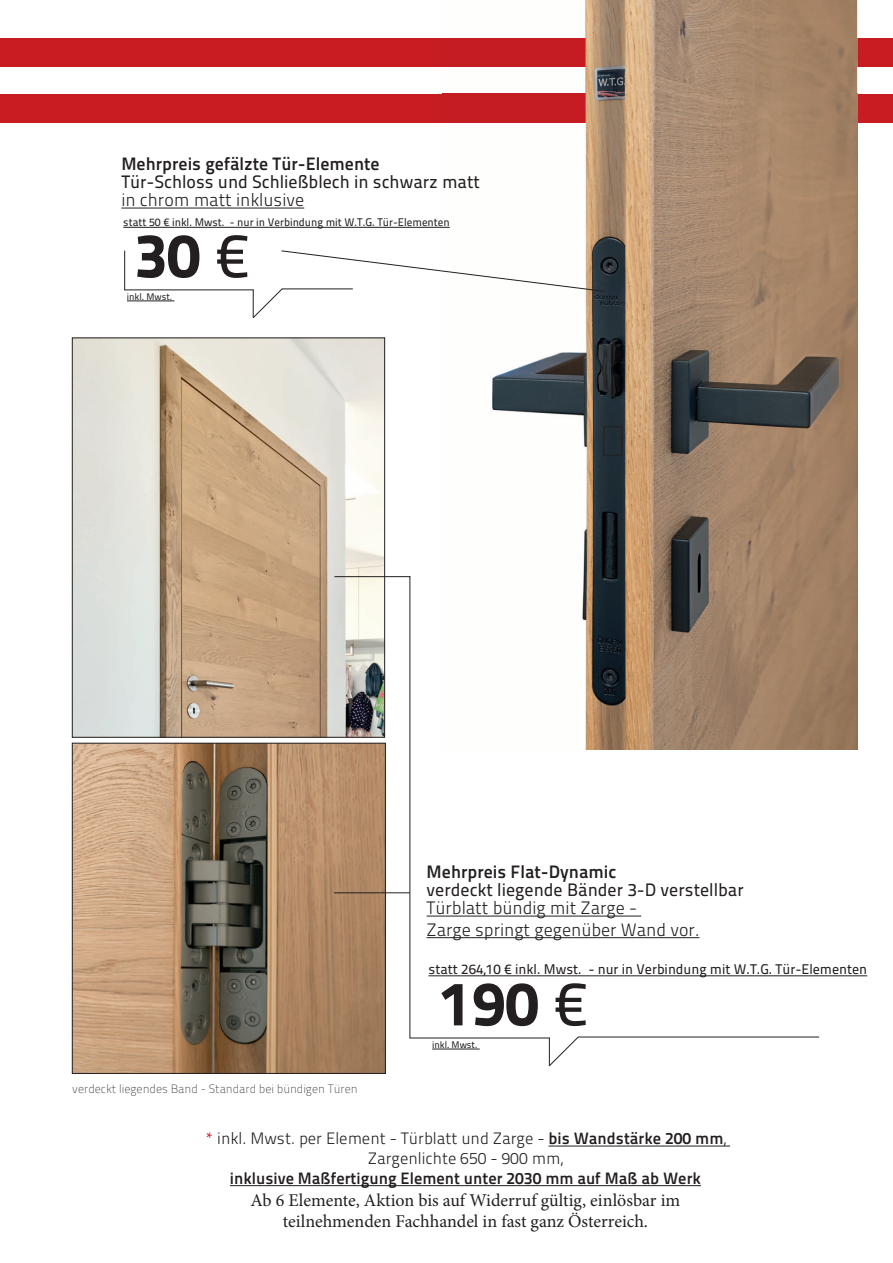
<style>
.page{position:relative;width:893px;height:1263px;background:#fff}
.page>*{position:absolute;margin:0;border:0;box-sizing:border-box;transform-origin:0 0}
.t1{font:62.55px "Titillium Maps 26 L 999 wt";color:#231f20}
.t2{font:18px/21.6px "Minion Pro";color:#231f20;text-align:center}
.t3{font:18px "Titillium Maps 26 L 500 wt";color:#231f20}
.t4{font:18px/21.6px "Titillium Maps 26 L 250 wt";color:#231f20}
.t5{font:18px "Titillium Maps 26 L 750 wt";color:#231f20}
.t6{font:16.5px/19.8px "Titillium Maps 26 L 250 wt";color:#231f20;text-align:center}
.t7{font:16.5px "Titillium Maps 26 L 750 wt";color:#231f20}
.t8{font:14.1px "Titillium Maps 26 L 500 wt";color:#231f20}
.t9{font:12px "Titillium Maps 26 L 1 wt";color:#231f20}
.t10{font:11.1px "Titillium Maps 26 L 500 wt";color:#231f20}
.t11{font:9.6px "Titillium Maps 26 L 500 wt";color:#231f20}
.s1{font-family:"Titillium Maps 26 L 500 wt"}
.s2{color:#c61c22}
.s3{font-family:"Titillium Maps 26 L 750 wt"}
</style>
<div class="page">
<div style="left:0;top:38px;width:893px;height:29px;background:#c61c22"></div>
<div style="left:0;top:94px;width:893px;height:28px;background:#c61c22"></div>
<img style="left:443px;top:0;width:414px;height:750px">
<img style="left:443px;top:38px;width:414px;height:29px">
<hr style="left:124px;top:251px;width:1px;height:39px;background:#231f20">
<hr style="left:125px;top:289px;width:129px;height:1px;background:#231f20">
<hr style="left:123px;top:227px;width:327px;height:1px;background:#231f20">
<hr style="left:127px;top:301px;width:47px;height:1px;background:#231f20">
<hr style="left:121px;top:208px;width:183px;height:1px;background:#231f20">
<svg style="left:252px;top:250px;width:353px;height:69px"></svg>
<div style="left:603px;top:426px;width:19px;height:30px;border:1px solid #231f20"></div>
<hr style="left:409px;top:576px;width:1px;height:462px;background:#231f20">
<hr style="left:410px;top:1037px;width:140px;height:1px;background:#231f20">
<svg style="left:548px;top:1036px;width:32px;height:31px"></svg>
<hr style="left:578px;top:1036px;width:241px;height:1px;background:#231f20">
<hr style="left:428px;top:975px;width:439px;height:1px;background:#231f20">
<hr style="left:432px;top:1049px;width:48px;height:1px;background:#231f20">
<hr style="left:427px;top:916px;width:214px;height:1px;background:#231f20">
<hr style="left:427px;top:937px;width:272px;height:1px;background:#231f20">
<hr style="left:548px;top:1146px;width:182px;height:1px;background:#231f20">
<hr style="left:230px;top:1185px;width:471px;height:1px;background:#231f20">
<img style="left:74px;top:745px;width:310px;height:327px">
<div style="left:72px;top:743px;width:314px;height:331px;border:1px solid #231f20"></div>
<img style="left:74px;top:339px;width:309px;height:397px">
<div style="left:72px;top:337px;width:313px;height:401px;border:1px solid #231f20"></div>
<hr style="left:334px;top:576px;width:76px;height:1px;background:#231f20">
<hr style="left:334px;top:892px;width:76px;height:1px;background:#231f20">
<p class="t5" style="left:121px;top:149px;width:260px">Mehrpreis gefälzte Tür-Elemente</p>
<p class="t4" style="left:121px;top:188px;width:184px">in chrom matt inklusive</p>
<p class="t3" style="left:121px;top:168px;width:360px">Tür-Schloss und Schließblech in schwarz matt</p>
<p class="t10" style="left:123px;top:214px;width:328px">statt 50 € inkl. Mwst. - nur in Verbindung mit W.T.G. Tür-Elementen</p>
<h1 class="t1" style="left:134px;top:206px;width:117px">30 <span class="s1">€</span></h1>
<p class="t11" style="left:127px;top:289px;width:47px">inkl. Mwst.</p>
<p class="t9" style="left:72px;top:1080px;width:287px">verdeckt liegendes Band - Standard bei bündigen Türen</p>
<p class="t5" style="left:427px;top:857px;width:191px">Mehrpreis Flat-Dynamic</p>
<p class="t4" style="left:427px;top:896px;width:274px">Türblatt bündig mit Zarge -<br>Zarge springt gegenüber Wand vor.</p>
<p class="t3" style="left:427px;top:876px;width:319px">verdeckt liegende Bänder 3-D verstellbar</p>
<p class="t8" style="left:428px;top:959px;width:440px">statt 264,10 € inkl. Mwst. - nur in Verbindung mit W.T.G. Tür-Elementen</p>
<h1 class="t1" style="left:439px;top:954px;width:151px">190 <span class="s1">€</span></h1>
<p class="t11" style="left:432px;top:1037px;width:47px">inkl. Mwst.</p>
<p class="t6" style="left:205px;top:1128px;width:523px"><span class="s2">*</span> inkl. Mwst. per Element - Türblatt und Zarge - <span class="s3">bis Wandstärke 200 mm</span>,<br>Zargenlichte 650 - 900 mm,</p>
<p class="t7" style="left:230px;top:1165px;width:472px">inklusive Maßfertigung Element unter 2030 mm auf Maß ab Werk</p>
<p class="t2" style="left:251px;top:1189px;width:431px">Ab 6 Elemente, Aktion bis auf Widerruf gültig, einlösbar im teilnehmenden Fachhandel in fast ganz Österreich.</p>
</div>
